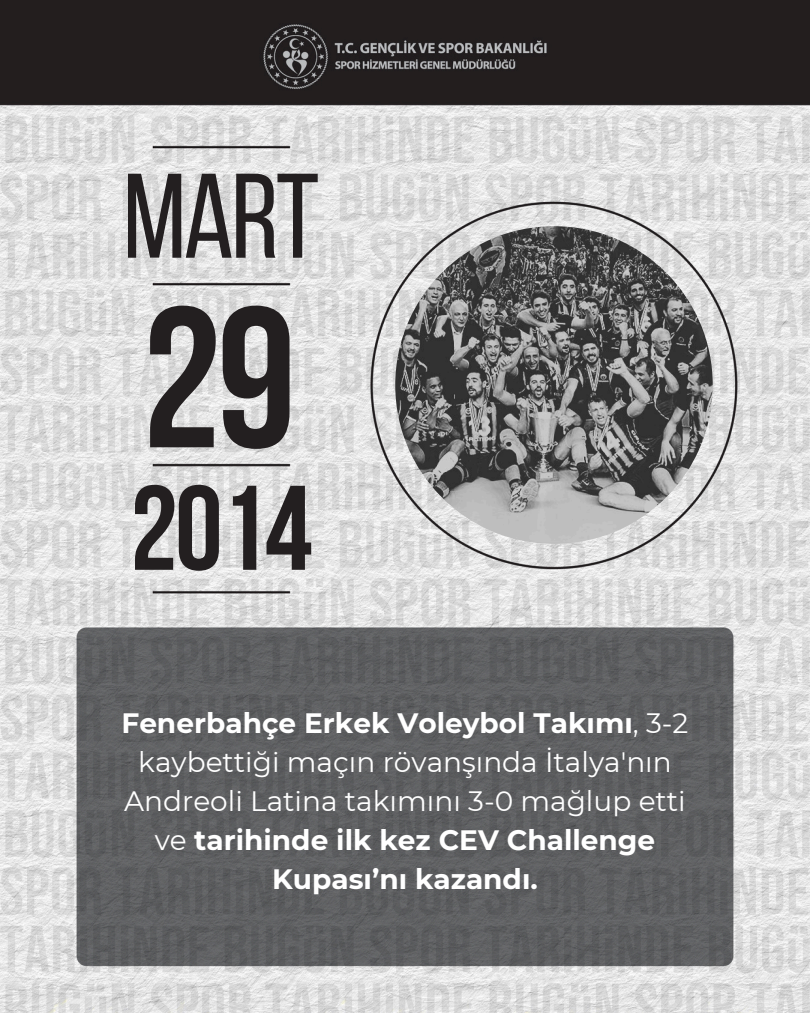
<style>
.page{position:relative;width:810px;height:1013px;background:#fff}
.page>*{position:absolute;margin:0;border:0;box-sizing:border-box;transform-origin:0 0}
.t1{font:200px "Bebas Neue Cyrillic";color:#231f20}
.t2{font:120px "Bebas Neue";color:#231f20}
.t3{font:120px "Bebas Neue Cyrillic";color:#231f20}
.t4{font:28px/39px "Montserrat";color:#fff;text-align:center}
.s1{font-weight:700}
</style>
<div class="page">
<img style="left:0;top:0;width:810px;height:1012px">
<img style="left:395px;top:226px;width:318px;height:318px;border-radius:50%">
<p class="t2" style="left:123px;top:168px;width:197px">Mart</p>
<p class="t1" style="left:142px;top:297px;width:155px">29</p>
<h1 class="t3" style="left:130px;top:480px;width:184px">2014</h1>
<p class="t4" style="left:121px;top:703px;width:569px"><span class="s1">Fenerbahçe Erkek Voleybol Takımı</span>, 3-2 kaybettiği maçın rövanşında İtalya'nın Andreoli Lati na takımını 3-0 mağlup etti ve <span class="s1">tarihinde ilk kez CEV Challenge Kupası’nı kazandı.</span></p>
</div>
